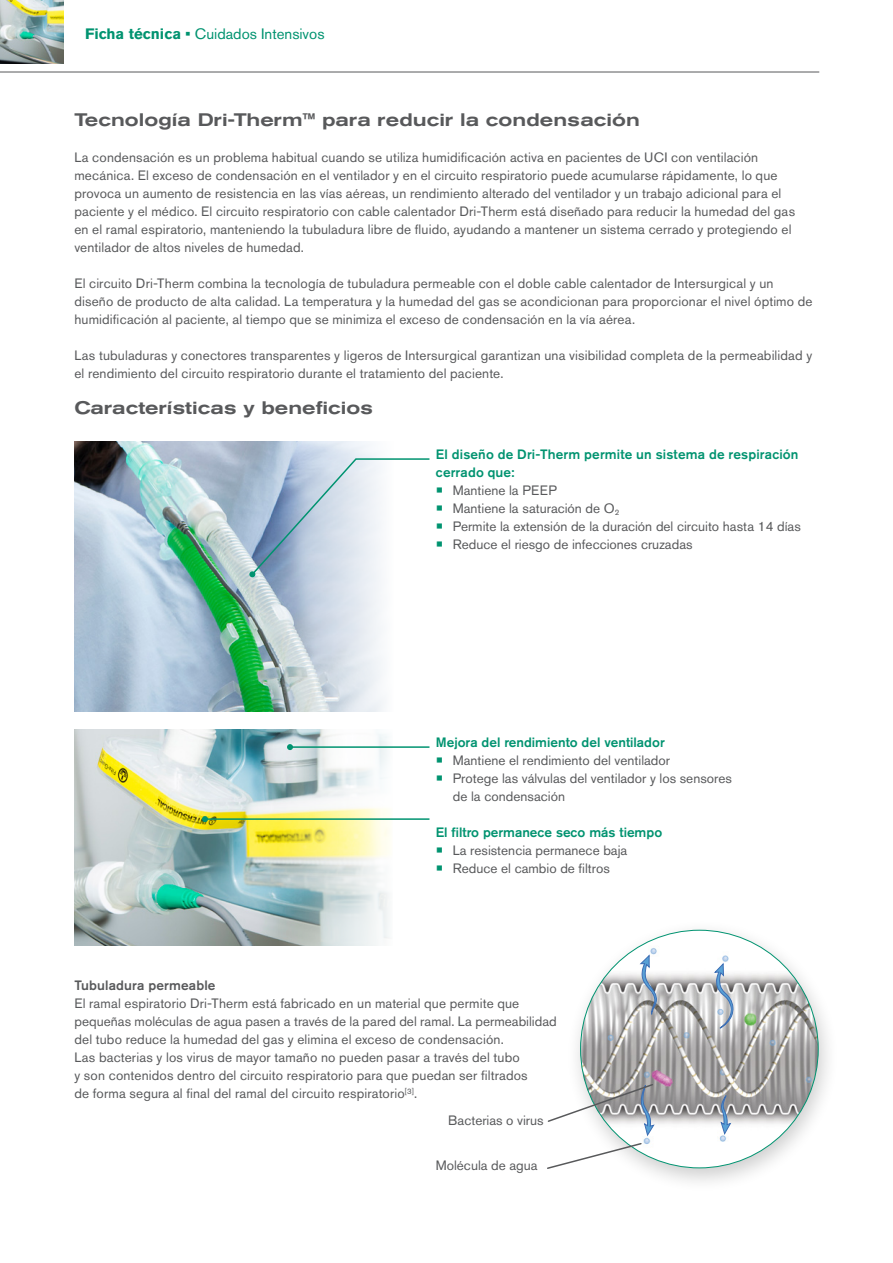
<style>
.page{position:relative;width:893px;height:1263px;background:#fff}
.page>*{position:absolute;margin:0;border:0;box-sizing:border-box;transform-origin:0 0}
.t1{font:500 expanded 18px "Akzidenz Grotesk Pro";color:#58595b}
.t2{font:15px "Akzidenz Grotesk Pro";color:#009370}
.t3{font:13.5px/18px "Akzidenz Grotesk Pro";letter-spacing:.01em;color:#58595b}
.t4{font:500 13.5px/18px "Akzidenz Grotesk Pro";color:#009370}
.t5{font:500 13.5px "Akzidenz Grotesk Pro";letter-spacing:.01em;color:#58595b}
.s1{font-weight:700}
.s2{font-size:22.5px;color:#009370}
</style>
<div class="page">
<hr style="left:0;top:72px;width:819px;height:1px;background:#58595b">
<img style="left:0;top:0;width:63px;height:63px">
<div style="left:565px;top:919px;width:275px;height:275px;background:#000;opacity:.2"></div>
<img style="left:581px;top:930px;width:237px;height:238px;border-radius:119px">
<svg style="left:713px;top:962px;width:21px;height:67px"></svg>
<svg style="left:639px;top:954px;width:18px;height:87px"></svg>
<svg style="left:720px;top:1092px;width:12px;height:43px"></svg>
<img style="left:74px;top:729px;width:316px;height:216px">
<img style="left:74px;top:441px;width:311px;height:270px">
<hr style="left:290px;top:746px;width:139px;height:2px;background:#009370">
<svg style="left:287px;top:744px;width:6px;height:6px"></svg>
<hr style="left:205px;top:818px;width:224px;height:2px;background:#009370">
<svg style="left:202px;top:816px;width:6px;height:6px"></svg>
<svg style="left:547px;top:1082px;width:108px;height:88px"></svg>
<svg style="left:249px;top:458px;width:181px;height:119px"></svg>
<p class="t2" style="left:85px;top:24px;width:241px"><span class="s1">Ficha técnica •</span> Cuidados Intensivos</p>
<h1 class="t1" style="left:74px;top:108px;width:567px">Tecnología Dri-Therm™ para reducir la condensación</h1>
<p class="t3" style="left:74px;top:148px;width:722px">La condensación es un problema habitual cuando se utiliza humidificación activa en pacientes de UCI con ventilación mecánica. El exceso de condensación en el ventilador y en el circuito respiratorio puede acumularse rápidamente, lo que provoca un aumento de resistencia en las vías aéreas, un rendimiento alterado del ventilador y un trabajo adicional para el paciente y el médico. El circuito respiratorio con cable calentador Dri-Therm está diseñado para reducir la humedad del gas en el ramal espiratorio, manteniendo la tubuladura libre de fluido, ayudando a mantener un sistema cerrado y protegiendo el ventilador de altos niveles de humedad.</p>
<p class="t3" style="left:74px;top:274px;width:740px">El circuito Dri-Therm combina la tecnología de tubuladura permeable con el doble cable calentador de Intersurgical y un diseño de producto de alta calidad. La temperatura y la humedad del gas se acondicionan para proporcionar el nivel óptimo de humidificación al paciente, al tiempo que se minimiza el exceso de condensación en la vía aérea.</p>
<p class="t3" style="left:74px;top:346px;width:739px">Las tubuladuras y conectores transparentes y ligeros de Intersurgical garantizan una visibilidad completa de la permeabilidad y el rendimiento del circuito respiratorio durante el tratamiento del paciente.</p>
<h1 class="t1" style="left:74px;top:396px;width:300px">Características y beneficios</h1>
<p class="t4" style="left:436px;top:445px;width:364px">El diseño de Dri-Therm permite un sistema de respiración cerrado que:</p>
<p class="t3" style="left:436px;top:481px;width:123px"><span class="s2">•</span> Mantiene la PEEP</p>
<p class="t3" style="left:436px;top:499px;width:185px"><span class="s2">•</span> Mantiene la saturación de O<sub>2</sub></p>
<p class="t3" style="left:436px;top:517px;width:366px"><span class="s2">•</span> Permite la extensión de la duración del circuito hasta 14 días</p>
<p class="t3" style="left:436px;top:535px;width:258px"><span class="s2">•</span> Reduce el riesgo de infecciones cruzadas</p>
<p class="t4" style="left:436px;top:733px;width:230px">Mejora del rendimiento del ventilador</p>
<p class="t3" style="left:436px;top:751px;width:236px"><span class="s2">•</span> Mantiene el rendimiento del ventilador</p>
<p class="t3" style="left:453px;top:769px;width:280px;text-indent:-17px"><span class="s2">•</span> Protege las válvulas del ventilador y los sensores de la condensación</p>
<p class="t4" style="left:436px;top:823px;width:228px">El filtro permanece seco más tiempo</p>
<p class="t3" style="left:436px;top:841px;width:193px"><span class="s2">•</span> La resistencia permanece baja</p>
<p class="t3" style="left:436px;top:859px;width:175px"><span class="s2">•</span> Reduce el cambio de filtros</p>
<p class="t5" style="left:74px;top:977px;width:143px">Tubuladura permeable</p>
<p class="t3" style="left:74px;top:994px;width:484px">El ramal espiratorio Dri-Therm está fabricado en un material que permite que pequeñas moléculas de agua pasen a través de la pared del ramal. La permeabilidad del tubo reduce la humedad del gas y elimina el exceso de condensación.<br>Las bacterias y los virus de mayor tamaño no pueden pasar a través del tubo<br>y son contenidos dentro del circuito respiratorio para que puedan ser filtrados<br>de forma segura al final del ramal del circuito respiratorio<sup>[3]</sup>.</p>
<p class="t3" style="left:448px;top:1111px;width:97px">Bacterias o virus</p>
<p class="t3" style="left:436px;top:1156px;width:103px">Molécula de agua</p>
</div>
